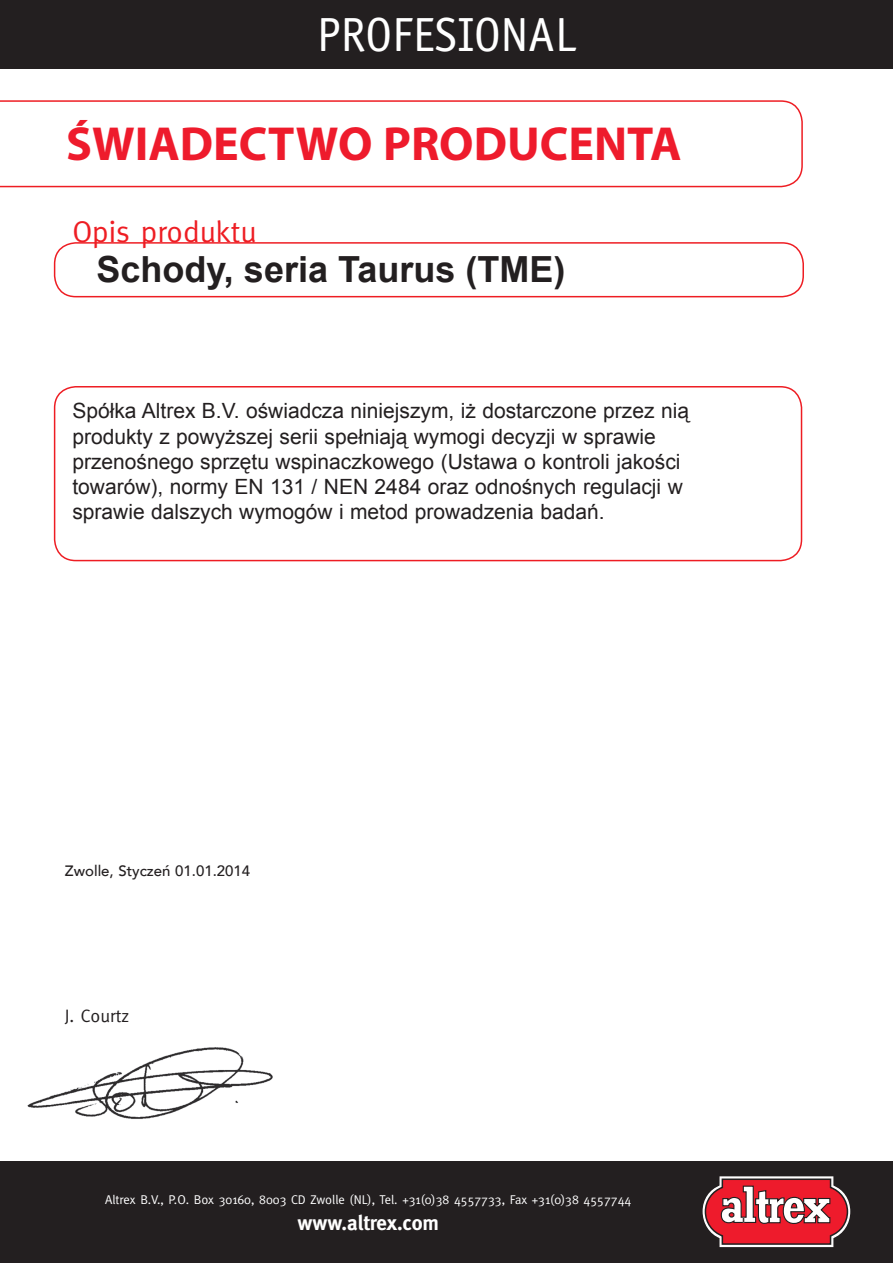
<style>
.page{position:relative;width:893px;height:1263px;background:#fff}
.page>*{position:absolute;margin:0;border:0;box-sizing:border-box;transform-origin:0 0}
.t1{font:700 48px "Myriad Pro";color:#ee1b2c}
.t2{font:48px "Officina Sans";color:#fff}
.t3{font:700 36px "Arial";color:#231f20}
.t4{font:30px "Meta";color:#ee1d23}
.t5{font:21px/25.2px "Arial";color:#231f20}
.t6{font:700 21px "Meta";color:#fff}
.t7{font:18px "Meta";color:#231f20}
.t8{font:500 15px "Avenir";color:#231f20}
.t9{font:12.75px "Meta";color:#fff}
</style>
<div class="page">
<div style="left:54px;top:386px;width:748px;height:175px;border:2px solid #ee1d23;border-radius:21px"></div>
<div style="left:0;top:0;width:893px;height:68px;background:#231f20"></div>
<div style="left:0;top:1162px;width:893px;height:101px;background:#231f20"></div>
<svg style="left:702px;top:1176px;width:148px;height:71px"></svg>
<svg style="left:0;top:100px;width:803px;height:87px"></svg>
<img style="left:27px;top:1047px;width:246px;height:72px">
<div style="left:54px;top:242px;width:750px;height:55px;border:2px solid #ee1d23;border-radius:21px"></div>
<h1 class="t2" style="left:317px;top:7px;width:261px">PROFESIONAL</h1>
<h1 class="t1" style="left:66px;top:113px;width:617px">ŚWIADECTWO PRODUCENTA</h1>
<h3 class="t4" style="left:73px;top:214px;width:185px">Opis produktu</h3>
<h2 class="t3" style="left:97px;top:245px;width:470px">Schody, seria Taurus (TME)</h2>
<p class="t5" style="left:72px;top:399px;width:618px">Spółka Altrex B.V. oświadcza niniejszym, iż dostarczone przez nią produkty z powyższej serii spełniają wymogi decyzji w sprawie przenośnego sprzętu wspinaczkowego (Ustawa o kontroli jakości towarów), normy EN 131 / NEN 2484 oraz odnośnych regulacji w sprawie dalszych wymogów i metod prowadzenia badań.</p>
<p class="t8" style="left:65px;top:857px;width:187px">Zwolle, Styczeń 01.01.2014</p>
<p class="t7" style="left:65px;top:1005px;width:66px">J. Courtz</p>
<p class="t9" style="left:105px;top:1192px;width:528px">Altrex B.V., P.O. Box 30160, 8003 CD Zwolle (NL), Tel. +31(0)38 4557733, Fax +31(0)38 4557744</p>
<p class="t6" style="left:297px;top:1210px;width:143px">www.altrex.com</p>
</div>
